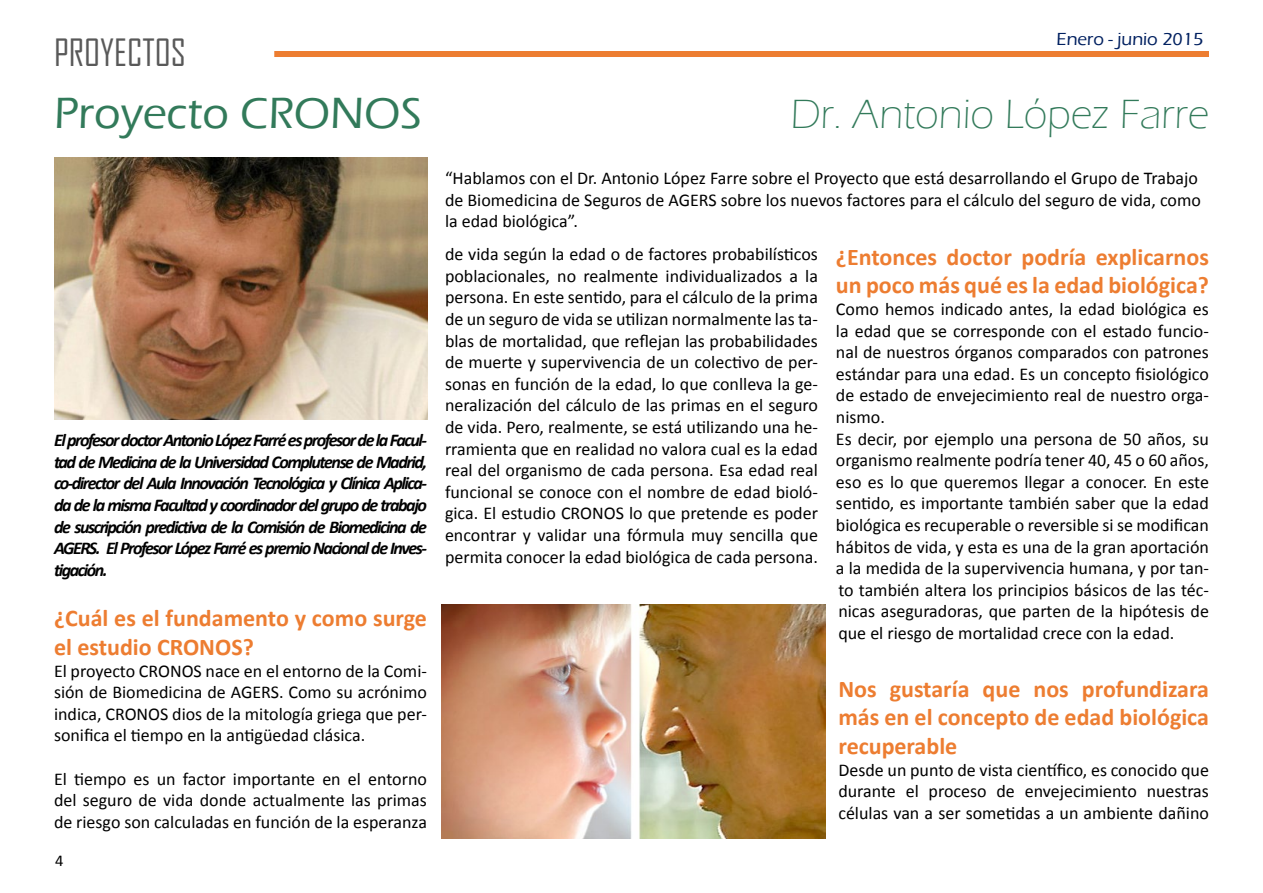
<style>
.page{position:relative;width:1263px;height:893px;background:#fff}
.page>*{position:absolute;margin:0;border:0;box-sizing:border-box;transform-origin:0 0}
.t1{font:500 45px "Eras ITC";color:#327a5a}
.t2{font:300 42px "Eras ITC";color:#327a5a}
.t3{font:36px "Agency FB";color:#595959}
.t4{font:700 24px/28.8px "Calibri";color:#ed7d31}
.t5{font:18px/21.6px "Calibri";color:#000;text-align:justify}
.t6{font:italic 700 18px/21.6px "Calibri";letter-spacing:-.08em;color:#000;text-align:justify}
.t7{font:500 18px "Eras ITC";color:#002060}
.t8{font:16.5px "Calibri";color:#000}
</style>
<div class="page">
<div style="left:274px;top:51px;width:935px;height:6px;background:#ed7d31"></div>
<img style="left:54px;top:158px;width:373px;height:262px">
<img style="left:442px;top:605px;width:384px;height:234px">
<p class="t7" style="left:1056px;top:29px;width:148px">Enero - junio 2015</p>
<h3 class="t3" style="left:54px;top:31px;width:133px">PROYECTOS</h3>
<h1 class="t1" style="left:54px;top:88px;width:369px">Proyecto CRONOS</h1>
<h2 class="t2" style="left:790px;top:91px;width:420px">Dr. Antonio López Farre</h2>
<p class="t6" style="left:54px;top:429px;width:375px">El profesor doctor Antonio López Farré es profesor de la Facul&shy;tad de Medicina de la Universidad Complutense de Madrid, co-director del Aula Innovación Tecnológica y Clínica Aplica&shy;da de la misma Facultad y coordinador del grupo de trabajo de suscripción predictiva de la Comisión de Biomedicina de AGERS. El Profesor López Farré es premio Nacional de Inves&shy;tigación.</p>
<h3 class="t4" style="left:54px;top:604px;width:374px">¿Cuál es el fundamento y como surge el estudio CRONOS?</h3>
<p class="t5" style="left:54px;top:660px;width:374px">El proyecto CRONOS nace en el entorno de la Comi&shy;sión de Biomedicina de AGERS. Como su acrónimo indica, CRONOS dios de la mitología griega que per&shy;sonifica el tiempo en la antigüedad clásica.</p>
<p class="t5" style="left:54px;top:768px;width:374px">El tiempo es un factor importante en el entorno del seguro de vida donde actualmente las primas de riesgo son calculadas en función de la esperanza</p>
<p class="t8" style="left:55px;top:850px;width:10px">4</p>
<p class="t5" style="left:445px;top:167px;width:757px;text-align:left">“Hablamos con el Dr. Antonio López Farre sobre el Proyecto que está desarrollando el Grupo de Trabajo de Biomedicina de Seguros de AGERS sobre los nuevos factores para el cálculo del seguro de vida, como la edad biológica”.</p>
<p class="t5" style="left:445px;top:243px;width:374px">de vida según la edad o de factores probabilísticos poblacionales, no realmente individualizados a la persona. En este sentido, para el cálculo de la prima de un seguro de vida se utilizan normalmente las ta&shy;blas de mortalidad, que reflejan las probabilidades de muerte y supervivencia de un colectivo de per&shy;sonas en función de la edad, lo que conlleva la ge&shy;neralización del cálculo de las primas en el seguro de vida. Pero, realmente, se está utilizando una he&shy;rramienta que en realidad no valora cual es la edad real del organismo de cada persona. Esa edad real funcional se conoce con el nombre de edad bioló&shy;gica. El estudio CRONOS lo que pretende es poder encontrar y validar una fórmula muy sencilla que permita conocer la edad biológica de cada persona.</p>
<h3 class="t4" style="left:836px;top:242px;width:374px">¿Entonces doctor podría explicarnos un poco más qué es la edad biológica?</h3>
<p class="t5" style="left:836px;top:298px;width:374px;text-align:left">Como hemos indicado antes, la edad biológica es la edad que se corresponde con el estado funcio&shy;nal de nuestros órganos comparados con patrones estándar para una edad. Es un concepto fisiológico de estado de envejecimiento real de nuestro orga&shy;nismo.<br>Es decir, por ejemplo una persona de 50 años, su organismo realmente podría tener 40, 45 o 60 años, eso es lo que queremos llegar a conocer. En este sentido, es importante también saber que la edad biológica es recuperable o reversible si se modifican hábitos de vida, y esta es una de la gran aportación a la medida de la supervivencia humana, y por tan&shy;to también altera los principios básicos de las téc&shy;nicas aseguradoras, que parten de la hipótesis de que el riesgo de mortalidad crece con la edad.</p>
<h3 class="t4" style="left:838px;top:674px;width:372px;text-align:justify">Nos gustaría que nos profundizara más en el concepto de edad biológica recuperable</h3>
<p class="t5" style="left:838px;top:759px;width:372px">Desde un punto de vista científico, es conocido que durante el proceso de envejecimiento nuestras células van a ser sometidas a un ambiente dañino</p>
</div>
